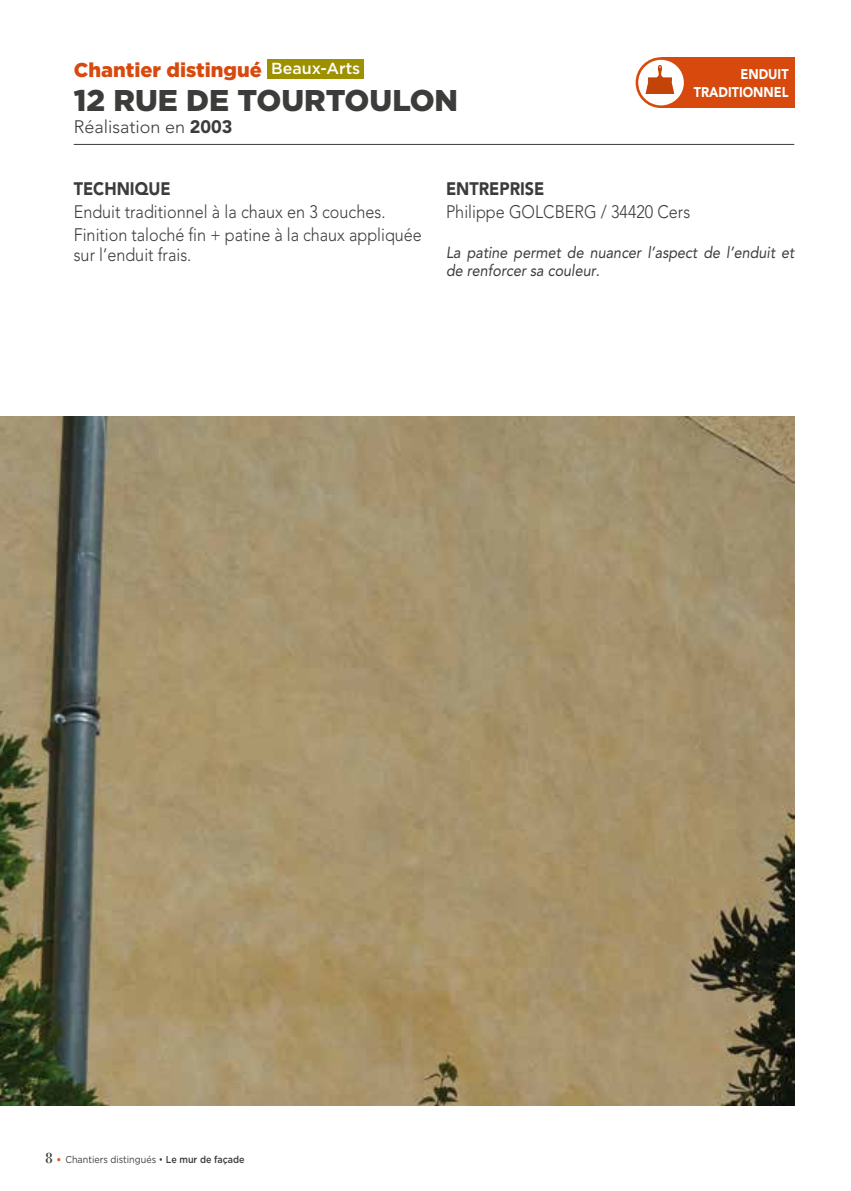
<style>
.page{position:relative;width:851px;height:1191px;background:#fff}
.page>*{position:absolute;margin:0;border:0;box-sizing:border-box;transform-origin:0 0}
.t1{font:900 30px "Gotham";color:#3c3c3b}
.t2{font:900 20px "Gotham";color:#d7490c}
.t3{font:300 18px/22.8px "Avenir";color:#3c3c3b;scale:.9 1}
.t4{font:18px "Avenir Black 3";color:#3c3c3b;scale:.9 1}
.t5{font:300 18px "Avenir";color:#3c3c3b}
.t6{font:16px/18px "Avenir Regular 2";color:#3c3c3b;scale:.9 1}
.t7{font:14px/17.8px "Avenir Black 3";color:#fff;text-align:right;scale:.9 1}
.t8{font:10px "Gotham";color:#3c3c3b;scale:.9 1}
.s1{font-weight:500;font-size:16px;color:#fff}
.s2{font-family:"Avenir Black 3";font-weight:400}
.s3{font-family:"Bodoni";font-size:16px}
.s4{font-family:"Bodoni";color:#dc5d22}
.s5{font-weight:500}
</style>
<div class="page">
<img style="left:0;top:417px;width:794px;height:689px">
<hr style="left:74px;top:144px;width:720px;height:1px;background:#3c3c3b">
<div style="left:267px;top:59px;width:97px;height:20px;background:#9d9100"></div>
<div style="left:661px;top:57px;width:133px;height:51px;background:#d7490c"></div>
<svg style="left:636px;top:59px;width:49px;height:48px"></svg>
<svg style="left:645px;top:65px;width:29px;height:29px"></svg>
<div style="left:635px;top:57px;width:51px;height:51px;border:3px solid #d7490c;border-radius:50%"></div>
<p class="t2" style="left:74px;top:56px;width:288px">Chantier distingué <span class="s1">Beaux-Arts</span></p>
<h1 class="t1" style="left:74px;top:79px;width:386px">12 RUE DE TOURTOULON</h1>
<p class="t5" style="left:74px;top:116px;width:160px">Réalisation en <span class="s2">2003</span></p>
<p class="t7" style="left:693px;top:65px;width:107px">ENDUIT<br>TRADITIONNEL</p>
<p class="t4" style="left:74px;top:178px;width:109px">TECHNIQUE</p>
<p class="t3" style="left:74px;top:200px;width:388px">Enduit traditionnel à la chaux en 3 couches.<br>Finition taloché fin + patine à la chaux appliquée</p>
<p class="t3" style="left:74px;top:243px;width:132px">sur l’enduit frais.</p>
<p class="t4" style="left:446px;top:178px;width:111px">ENTREPRISE</p>
<p class="t3" style="left:446px;top:200px;width:273px">Philippe GOLCBERG / 34420 Cers</p>
<p class="t6" style="left:446px;top:242px;width:388px">La patine permet de nuancer l’aspect de l’enduit et de renforcer sa couleur.</p>
<p class="t8" style="left:45px;top:1153px;width:223px"><span class="s3">8</span> <span class="s4">•</span> Chantiers distingués • <span class="s5">Le mur de façade</span></p>
</div>
